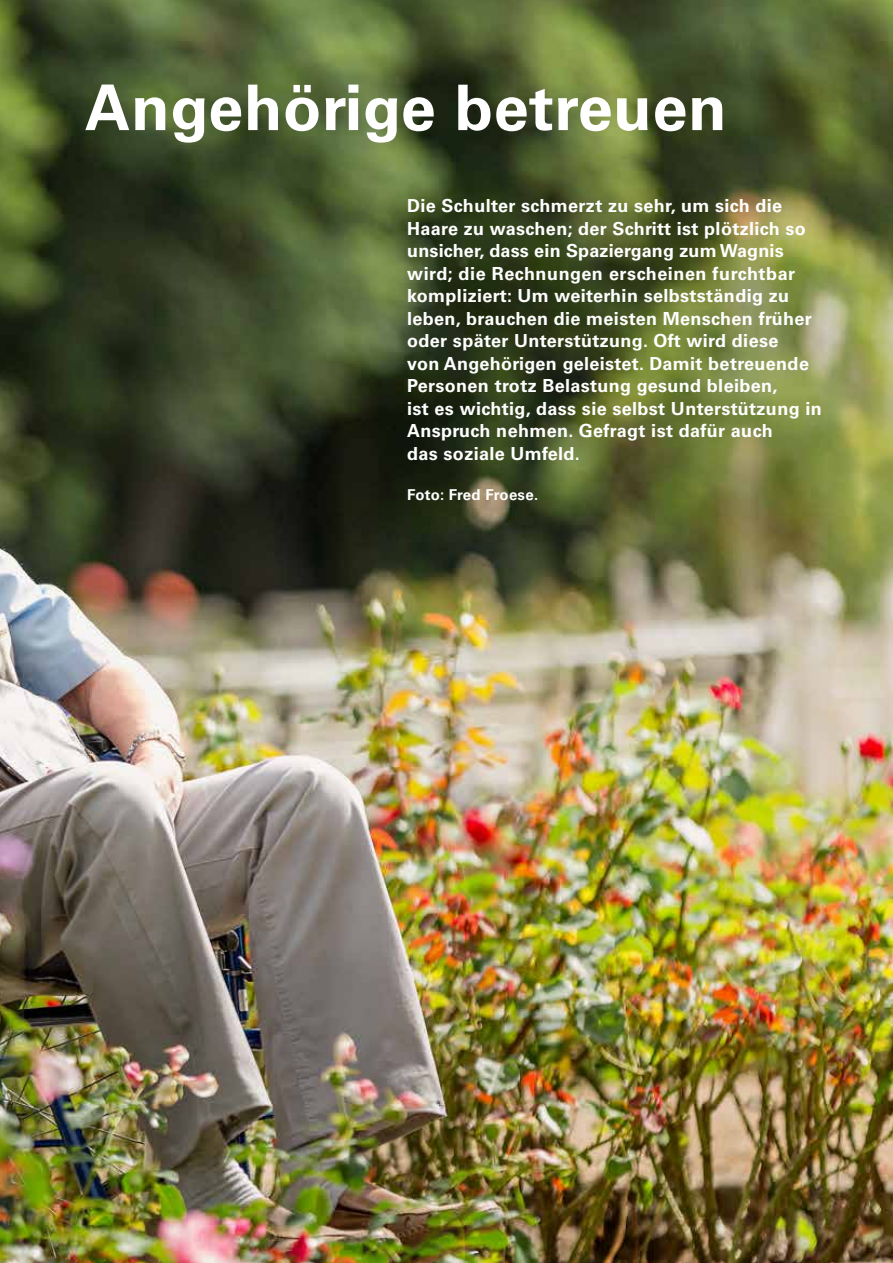
<style>
.page{position:relative;width:893px;height:1263px;background:#fff}
.page>*{position:absolute;margin:0;border:0;box-sizing:border-box;transform-origin:0 0}
.t1{font:700 63px "Univers LT Std";letter-spacing:.01em;color:#fff}
.t2{font:700 18px/22.5px "Univers LT Std";letter-spacing:.02em;color:#fff}
.t3{font:700 15px "Univers LT Std";color:#fff}
</style>
<div class="page">
<img style="left:0;top:0;width:893px;height:1263px">
<h1 class="t1" style="left:85px;top:71px;width:643px">Angehörige betreuen</h1>
<p class="t2" style="left:407px;top:195px;width:416px">Die Schulter schmerzt zu sehr, um sich die Haare zu waschen; der Schritt ist plötzlich so unsicher, dass ein Spaziergang zum Wagnis wird; die Rechnungen erscheinen furchtbar kompliziert: Um weiterhin selbstständig zu leben, brauchen die meisten Menschen früher oder später Unterstützung. Oft wird diese<br>von Angehörigen geleistet. Damit betreuende Personen trotz Belastung gesund bleiben,<br>ist es wichtig, dass sie selbst Unterstützung in Anspruch nehmen. Gefragt ist dafür auch<br>das soziale Umfeld.</p>
<p class="t3" style="left:407px;top:486px;width:133px">Foto: Fred Froese.</p>
</div>
